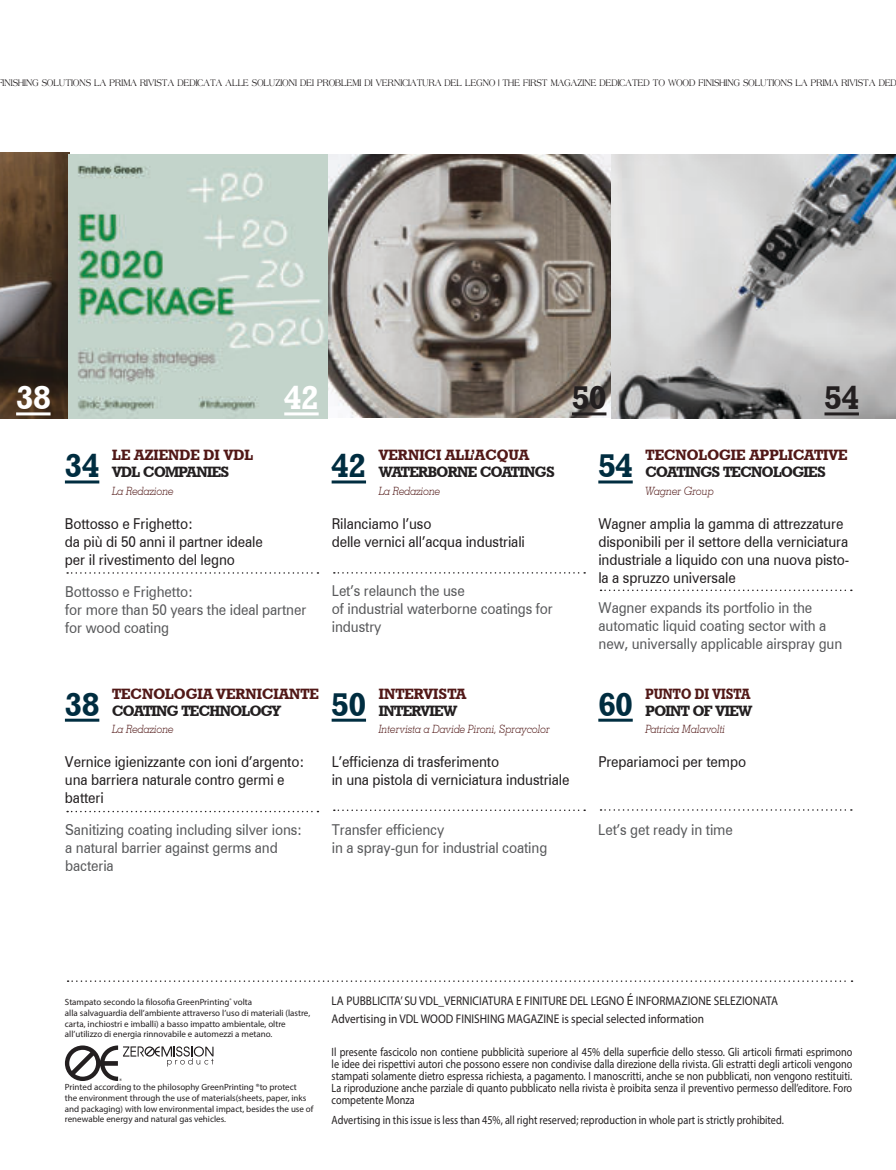
<style>
.page{position:relative;width:896px;height:1170px;background:#fff}
.page>*{position:absolute;margin:0;border:0;box-sizing:border-box;transform-origin:0 0}
.t1{font:33px "Geometric Slab 712 BT Bold A";color:#002d40}
.t2{font:33px "Geometric Slab 712 BT Bold A";color:#fff}
.t3{font:33px "Geometric Slab 712 BT Bold A";color:#231f20}
.t4{font:15px/18px "Zurich BT";letter-spacing:-.01em;color:#231f20;scale:.9 1}
.t5{font:15px/18px "Zurich BT";letter-spacing:-.01em;color:#58595b;scale:.9 1}
.t6{font:15px "Geometric Slab 712 BT Bold A";letter-spacing:-.04em;color:#231f20}
.t7{font:15px "Geometric Slab 712 BT Bold A";color:#511817}
.t8{font:15px "Geometric Slab 712 BT Bold A";color:#511817;scale:.88 1}
.t9{font:12.6px/17.9px "Myriad Pro";color:#231f20;scale:.9 1}
.t10{font:12px/12px "Myriad Pro";color:#231f20;text-align:justify;scale:.85 1}
.t11{font:italic 300 11.4px "Geometric Slab 703 BT";letter-spacing:-.01em;color:#511817;scale:.9 1}
.t12{font:10.5px "Agate";color:#231f20;scale:.8 1}
.t13{font:9px/10.8px "Myriad Pro";color:#231f20}
.s1{font-family:"Zurich BT"}
</style>
<div class="page">
<img style="left:0;top:153px;width:70px;height:265px">
<img style="left:68px;top:154px;width:543px;height:264px">
<img style="left:611px;top:154px;width:284px;height:264px">
<svg style="left:65px;top:1045px;width:148px;height:36px"></svg>
<hr style="left:284px;top:412px;width:34px;height:3px;background:#fff">
<hr style="left:571px;top:412px;width:35px;height:3px;background:#231f20">
<hr style="left:16px;top:412px;width:35px;height:3px;background:#fff">
<svg style="left:68px;top:980px;width:784px;height:2px"></svg>
<hr style="left:331px;top:718px;width:35px;height:3px;background:#002d40">
<hr style="left:65px;top:718px;width:34px;height:3px;background:#002d40">
<hr style="left:65px;top:480px;width:34px;height:3px;background:#002d40">
<hr style="left:331px;top:480px;width:35px;height:3px;background:#002d40">
<hr style="left:598px;top:480px;width:34px;height:3px;background:#002d40">
<hr style="left:598px;top:718px;width:34px;height:3px;background:#002d40">
<svg style="left:334px;top:809px;width:251px;height:2px"></svg>
<svg style="left:67px;top:810px;width:251px;height:2px"></svg>
<svg style="left:600px;top:589px;width:251px;height:2px"></svg>
<svg style="left:67px;top:572px;width:251px;height:1px"></svg>
<svg style="left:334px;top:572px;width:251px;height:1px"></svg>
<svg style="left:600px;top:809px;width:251px;height:1px"></svg>
<hr style="left:824px;top:412px;width:34px;height:3px;background:#231f20">
<p class="t12" style="left:3px;top:79px;width:1118px">INISHING SOLUTIONS LA PRIMA RIVISTA DEDICATA ALLE SOLUZIONI DEI PROBLEMI DI VERNICIATURA DEL LEGNO | THE FIRST MAGAZINE DEDICATED TO WOOD FINISHING SOLUTIONS LA PRIMA RIVISTA DED</p>
<h1 class="t2" style="left:16px;top:384px;width:36px">38</h1>
<h1 class="t2" style="left:284px;top:384px;width:36px">42</h1>
<h1 class="t3" style="left:571px;top:384px;width:36px">50</h1>
<h1 class="t3" style="left:824px;top:384px;width:36px">54</h1>
<p class="t7" style="left:112px;top:449px;width:143px">LE AZIENDE DI VDL</p>
<p class="t7" style="left:378px;top:449px;width:152px">VERNICI ALL’ACQUA</p>
<h1 class="t1" style="left:65px;top:452px;width:36px">34</h1>
<h1 class="t1" style="left:331px;top:452px;width:36px">42</h1>
<h1 class="t1" style="left:598px;top:452px;width:36px">54</h1>
<p class="t6" style="left:112px;top:466px;width:119px">VDL COMPANIES</p>
<p class="t6" style="left:378px;top:466px;width:177px">WATERBORNE COATINGS</p>
<p class="t7" style="left:645px;top:449px;width:204px">TECNOLOGIE APPLICATIVE</p>
<p class="t6" style="left:645px;top:466px;width:182px">COATINGS TECNOLOGIES</p>
<p class="t11" style="left:112px;top:486px;width:70px">La Redazione</p>
<p class="t11" style="left:378px;top:486px;width:70px">La Redazione</p>
<p class="t11" style="left:645px;top:486px;width:77px">Wagner Group</p>
<p class="t4" style="left:65px;top:513px;width:221px">Bottosso e Frighetto:<br>da più di 50 anni il partner ideale per il rivestimento del legno</p>
<p class="t4" style="left:331px;top:513px;width:216px">Rilanciamo l’uso<br>delle vernici all’acqua industriali</p>
<p class="t4" style="left:598px;top:515px;width:280px">Wagner amplia la gamma di attrezzature disponibili per il settore della verniciatura industriale a liquido con una nuova pisto&shy;la a spruzzo universale</p>
<p class="t5" style="left:65px;top:581px;width:269px">Bottosso e Frighetto:<br>for more than 50 years the ideal partner for wood coating</p>
<p class="t5" style="left:332px;top:580px;width:247px">Let’s relaunch the use<br>of industrial waterborne coatings for industry</p>
<p class="t5" style="left:598px;top:600px;width:272px">Wagner expands its portfolio in the automatic liquid coating sector with a new, universally applicable airspray gun</p>
<p class="t7" style="left:112px;top:687px;width:208px">TECNOLOGIA VERNICIANTE</p>
<h1 class="t1" style="left:65px;top:690px;width:36px">38</h1>
<h1 class="t1" style="left:331px;top:690px;width:36px">50</h1>
<p class="t6" style="left:112px;top:704px;width:170px">COATING TECHNOLOGY</p>
<p class="t7" style="left:378px;top:687px;width:89px">INTERVISTA</p>
<p class="t6" style="left:378px;top:704px;width:80px">INTERVIEW</p>
<h1 class="t1" style="left:598px;top:690px;width:36px">60</h1>
<p class="t8" style="left:645px;top:687px;width:120px">PUNTO DI VISTA</p>
<p class="t6" style="left:645px;top:704px;width:108px">POINT OF VIEW</p>
<p class="t11" style="left:112px;top:724px;width:70px">La Redazione</p>
<p class="t11" style="left:378px;top:724px;width:192px">Intervista a Davide Pironi, Spraycolor</p>
<p class="t11" style="left:645px;top:724px;width:90px">Patricia Malavolti</p>
<p class="t4" style="left:65px;top:751px;width:267px">Vernice igienizzante con ioni d’argento: una barriera naturale contro germi e batteri</p>
<p class="t4" style="left:331px;top:751px;width:266px">L’efficienza di trasferimento<br>in una pistola di verniciatura industriale</p>
<p class="t4" style="left:598px;top:751px;width:166px">Prepariamoci per tempo</p>
<p class="t5" style="left:65px;top:820px;width:265px">Sanitizing coating including silver ions: a natural barrier against germs and bacteria</p>
<p class="t5" style="left:332px;top:820px;width:241px">Transfer efficiency<br>in a spray-gun for industrial coating</p>
<p class="t5" style="left:598px;top:821px;width:151px">Let’s get ready in time</p>
<p class="t13" style="left:65px;top:997px;width:247px">Stampato secondo la filosofia GreenPrinting<sup>®</sup> volta<br>alla salvaguardia dell’ambiente attraverso l’uso di materiali (lastre, carta, inchiostri e imballi) a basso impatto ambientale, oltre all’utilizzo di energia rinnovabile e automezzi a metano.</p>
<p class="t13" style="left:65px;top:1081px;width:250px">Printed according to the philosophy GreenPrinting ®to protect<br>the environment through the use of materials(sheets, paper, inks and packaging) with low environmental impact, besides the use of renewable energy and natural gas vehicles.</p>
<p class="t9" style="left:331px;top:992px;width:497px">LA PUBBLICITA’ SU VDL_VERNICIATURA E FINITURE DEL LEGNO <span class="s1">É</span> INFORMAZIONE SELEZIONATA<br>Advertising in VDL WOOD FINISHING MAGAZINE is special selected information</p>
<p class="t10" style="left:331px;top:1046px;width:614px">Il presente fascicolo non contiene pubblicità superiore al 45% della superficie dello stesso. Gli articoli firmati esprimono le idee dei rispettivi autori che possono essere non condivise dalla direzione della rivista. Gli estratti degli articoli vengono stampati solamente dietro espressa richiesta, a pagamento. I manoscritti, anche se non pubblicati, non vengono restituiti.<br>La riproduzione anche parziale di quanto pubblicato nella rivista è proibita senza il preventivo permesso dell’editore. Foro competente Monza</p>
<p class="t10" style="left:331px;top:1114px;width:533px">Advertising in this issue is less than 45%, all right reserved; reproduction in whole part is strictly prohibited.</p>
</div>
